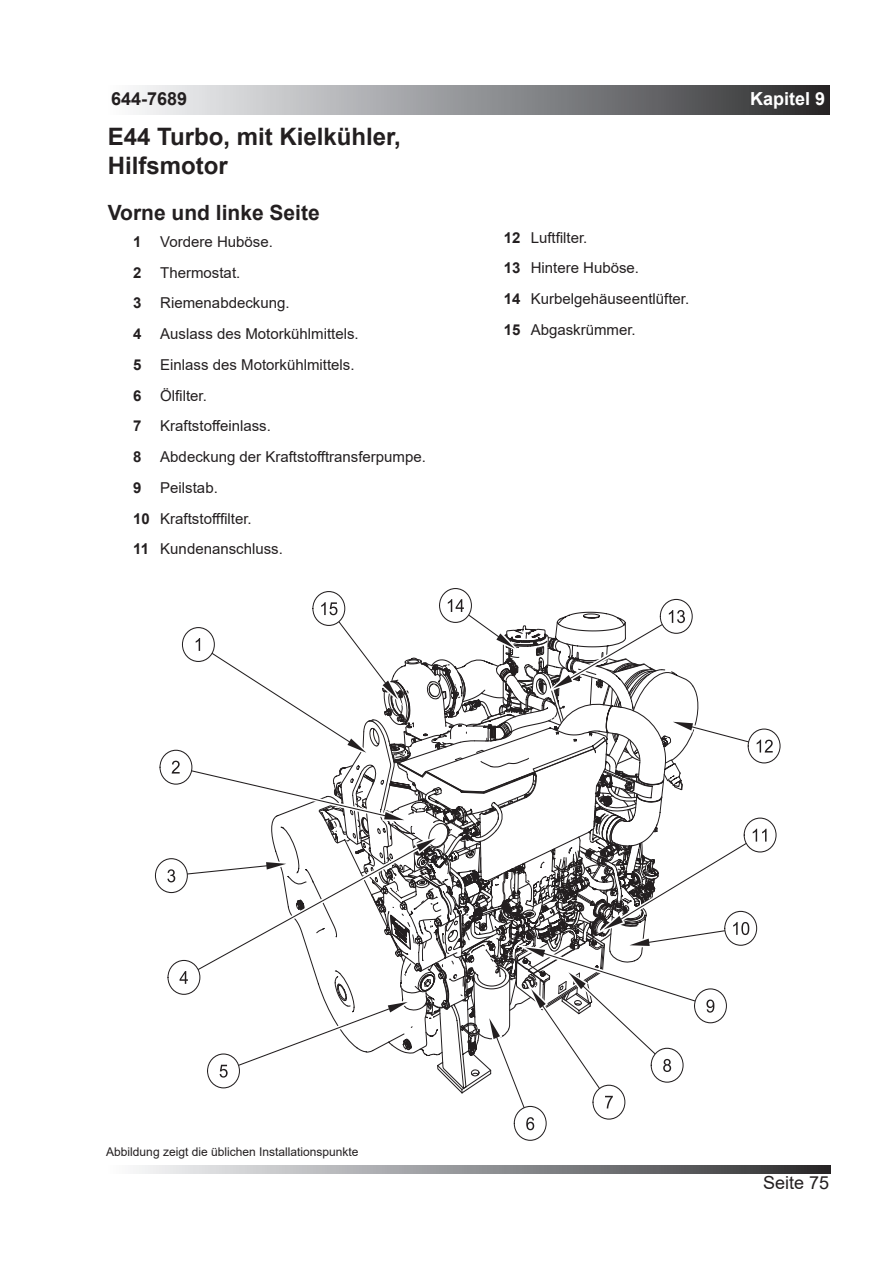
<style>
.page{position:relative;width:893px;height:1263px;background:#fff}
.page>*{position:absolute;margin:0;border:0;box-sizing:border-box;transform-origin:0 0}
.t1{font:700 24px/28.8px "Arial";color:#231f20}
.t2{font:700 21px "Arial";color:#231f20}
.t3{font:700 18px "Arial";color:#231f20}
.t4{font:700 18px "Arial";color:#fff}
.t5{font:18px "Arial";color:#231f20}
.t6{font:15px/30.8px "Arial";color:#231f20}
.t7{font:12px "Arial";color:#231f20}
.s1{font-weight:700}
</style>
<div class="page">
<div style="left:106px;top:85px;width:723px;height:29px;background:linear-gradient(to right,#fcfdff,#2d2e30)"></div>
<svg style="left:136px;top:1165px;width:694px;height:8px;background:#909193"></svg>
<svg style="left:159px;top:750px;width:33px;height:35px"></svg>
<svg style="left:155px;top:858px;width:33px;height:35px"></svg>
<svg style="left:514px;top:1106px;width:33px;height:35px"></svg>
<svg style="left:744px;top:817px;width:33px;height:35px"></svg>
<svg style="left:748px;top:728px;width:33px;height:35px"></svg>
<svg style="left:439px;top:588px;width:33px;height:35px"></svg>
<svg style="left:312px;top:591px;width:33px;height:35px"></svg>
<svg style="left:167px;top:593px;width:606px;height:537px"></svg>
<p class="t3" style="left:111px;top:86px;width:78px">644-7689</p>
<p class="t4" style="left:750px;top:86px;width:77px">Kapitel 9</p>
<h1 class="t1" style="left:108px;top:122px;width:294px">E44 Turbo, mit Kielkühler,<br>Hilfsmotor</h1>
<h2 class="t2" style="left:108px;top:198px;width:214px">Vorne und linke Seite</h2>
<p class="t6" style="left:133px;top:226px;width:294px"><span class="s1">1</span> Vordere Huböse.<br><span class="s1">2</span> Thermostat.<br><span class="s1">3</span> Riemenabdeckung.<br><span class="s1">4</span> Auslass des Motorkühlmittels.<br><span class="s1">5</span> Einlass des Motorkühlmittels.<br><span class="s1">6</span> Ölfilter.<br><span class="s1">7</span> Kraftstoffeinlass.<br><span class="s1">8</span> Abdeckung der Kraftstofftransferpumpe.<br><span class="s1">9</span> Peilstab.<br><span class="s1">10</span> Kraftstofffilter.<br><span class="s1">11</span> Kundenanschluss.</p>
<p class="t6" style="left:504px;top:222px;width:187px"><span class="s1">12</span> Luftfilter.<br><span class="s1">13</span> Hintere Huböse.<br><span class="s1">14</span> Kurbelgehäuseentlüfter.<br><span class="s1">15</span> Abgaskrümmer.</p>
<p class="t7" style="left:106px;top:1144px;width:254px">Abbildung zeigt die üblichen Installationspunkte</p>
<p class="t5" style="left:763px;top:1170px;width:68px">Seite 75</p>
</div>
